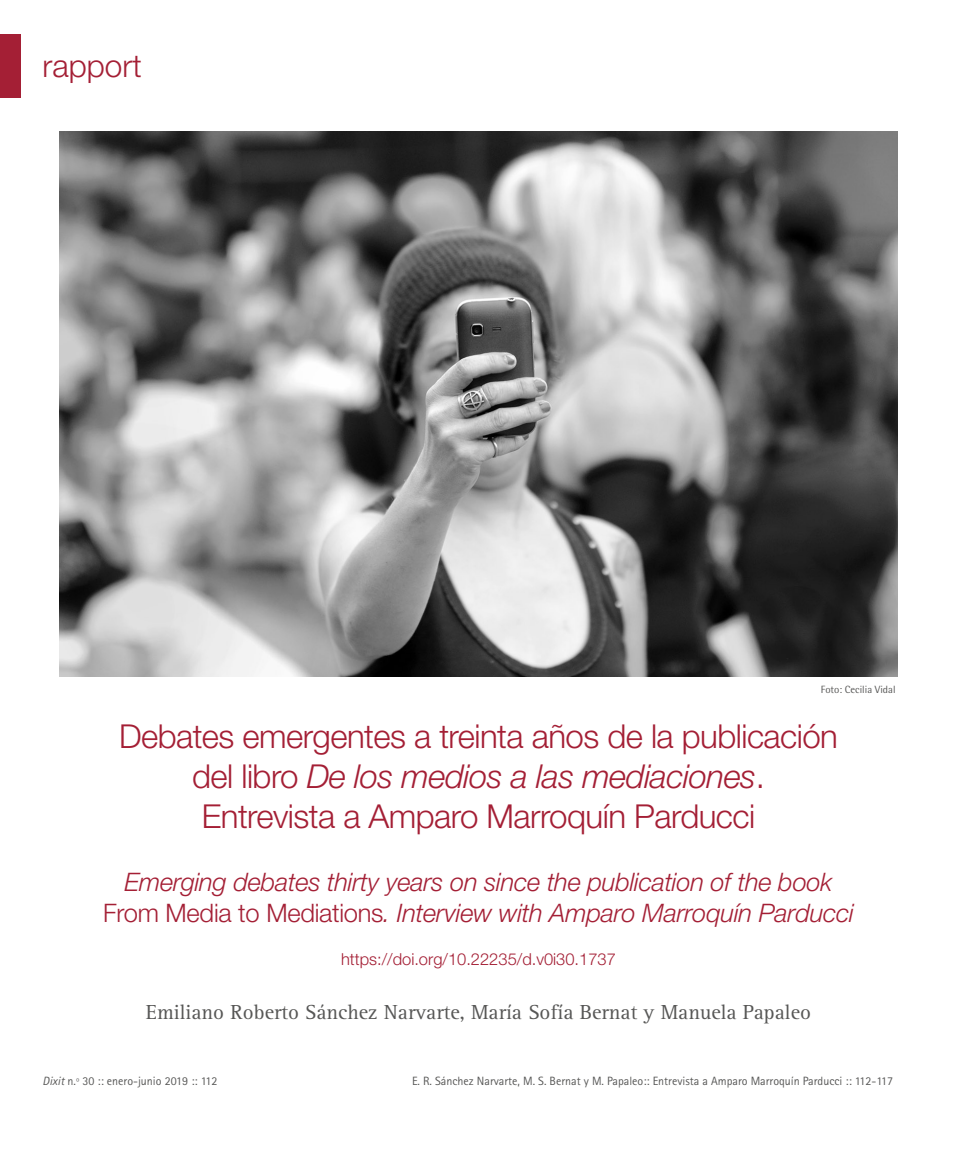
<style>
.page{position:relative;width:957px;height:1149px;background:#fff}
.page>*{position:absolute;margin:0;border:0;box-sizing:border-box;transform-origin:0 0}
.t1{font:300 33px/39.6px "Helvetica Neue LT Std";letter-spacing:-.015em;color:#a41f35;text-align:center}
.t2{font:300 31.5px "Helvetica Neue LT Std";color:#a41f35}
.t3{font:italic 300 25.5px/30.6px "Helvetica Neue LT Std";letter-spacing:-.01em;color:#a41f35;text-align:center}
.t4{font:21px "Rotis Serif Std";color:#575756}
.t5{font:300 16.5px "Helvetica Neue LT Std";color:#a41f35}
.t6{font:12px "Rotis Sans Serif Std";color:#575756}
.t7{font:10.5px "Rotis Semi Sans Std";color:#575756}
.s1{font-style:italic}
.s2{font-style:normal}
</style>
<div class="page">
<div style="left:0;top:34px;width:21px;height:64px;background:#a41f35"></div>
<img style="left:60px;top:132px;width:837px;height:544px">
<h2 class="t2" style="left:43px;top:47px;width:101px">rapport</h2>
<p class="t7" style="left:821px;top:682px;width:76px">Foto: Cecilia Vidal</p>
<h1 class="t1" style="left:119px;top:715px;width:720px">Debates emergentes a treinta años de la publicación del libro <span class="s1">De los medios a las mediaciones</span>.<br>Entrevista a Amparo Marroquín Parducci</h1>
<h3 class="t3" style="left:103px;top:866px;width:752px">Emerging debates thirty years on since the publication of the book<br><span class="s2">From Media to Mediations</span>. Interview with Amparo Marroquín Parducci</h3>
<h3 class="t5" style="left:341px;top:948px;width:276px">https://doi.org/10.22235/d.v0i30.1737</h3>
<h3 class="t4" style="left:146px;top:999px;width:666px">Emiliano Roberto Sánchez Narvarte, María Sofía Bernat y Manuela Papaleo</h3>
<p class="t6" style="left:43px;top:1073px;width:176px"><span class="s1">Dixit</span> n.º 30 :: enero-junio 2019 :: 112</p>
<p class="t6" style="left:412px;top:1073px;width:482px">E. R. Sánchez Narvarte, M. S. Bernat y M. Papaleo:: Entrevista a Amparo Marroquín Parducci :: 112-117</p>
</div>
